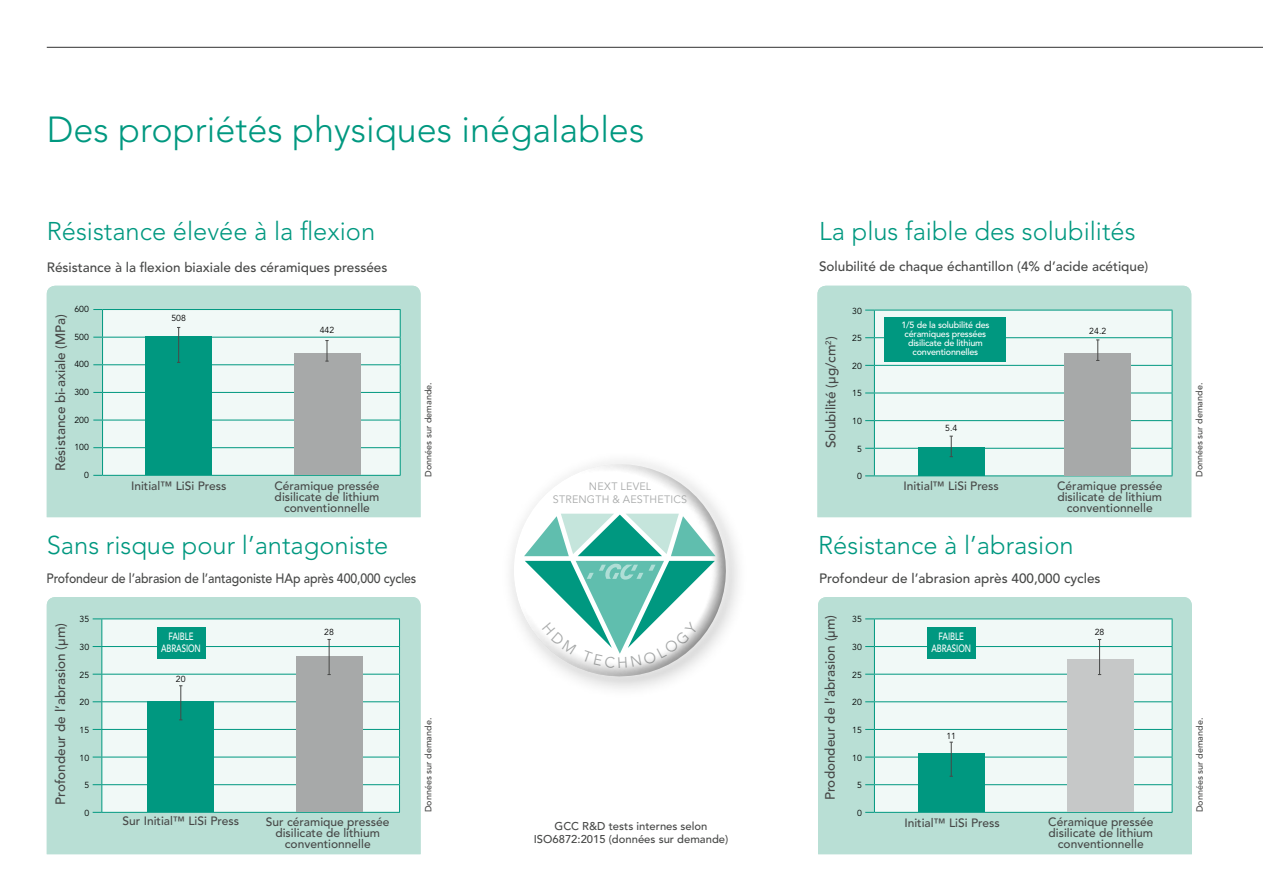
<style>
.page{position:relative;width:1263px;height:893px;background:#fff}
.page>*{position:absolute;margin:0;border:0;box-sizing:border-box;transform-origin:0 0}
.t1{font:300 36px "Avenir LT Pro";color:#009880}
.t2{font:300 25.5px "Avenir LT Pro";color:#009880}
.t3{font:500 13.5px "Avenir LT Pro";color:#474847}
.t4{font:500 13.5px "Avenir LT Pro";color:#474847;scale:.91 1}
.t5{font:500 12px/11.2px "Avenir LT Pro";color:#474847;text-align:center}
.t6{font:500 11.25px/13.5px "Avenir LT Pro";color:#474847;text-align:center}
.t7{font:10.65px/12.9px "Avenir LT Pro";letter-spacing:.02em;color:#a7a9a9;text-align:center}
.t8{font:500 10.5px/12.6px "Avenir LT Pro";letter-spacing:-.01em;color:#fff;text-align:center;scale:.75 1}
.t9{font:500 9px/9px "Avenir LT Pro";letter-spacing:-.02em;color:#fff;text-align:center}
.t10{font:500 9px "Avenir LT Pro";color:#474847}
.t11{font:8.7px "Avenir LT Pro";color:#000}
</style>
<div class="page">
<hr style="left:47px;top:47px;width:1216px;height:1px;background:#474847">
<div style="left:47px;top:286px;width:374px;height:231px;background:#b9dfd5"></div>
<div style="left:47px;top:597px;width:374px;height:257px;background:#b9dfd5"></div>
<div style="left:818px;top:597px;width:374px;height:257px;background:#b9dfd5"></div>
<div style="left:817px;top:286px;width:374px;height:231px;background:#b9dfd5"></div>
<div style="left:103px;top:310px;width:297px;height:165px;background:#f1f9f7"></div>
<hr style="left:103px;top:309px;width:298px;height:1px;background:#009880">
<hr style="left:103px;top:337px;width:298px;height:1px;background:#009880">
<hr style="left:103px;top:364px;width:298px;height:1px;background:#009880">
<hr style="left:103px;top:392px;width:298px;height:1px;background:#009880">
<hr style="left:103px;top:420px;width:298px;height:1px;background:#009880">
<hr style="left:103px;top:447px;width:298px;height:1px;background:#009880">
<svg style="left:400px;top:310px;width:1px;height:165px"></svg>
<hr style="left:103px;top:475px;width:298px;height:1px;background:#009880">
<svg style="left:93px;top:309px;width:10px;height:167px;background:#a0d5c9"></svg>
<div style="left:294px;top:353px;width:66px;height:122px;background:#a7a9a9"></div>
<div style="left:145px;top:337px;width:67px;height:138px;background:#009880"></div>
<svg style="left:325px;top:340px;width:4px;height:22px"></svg>
<hr style="left:178px;top:327px;width:1px;height:35px;background:#474847">
<div style="left:875px;top:311px;width:297px;height:164px;background:#f1f9f7"></div>
<hr style="left:874px;top:310px;width:298px;height:1px;background:#009880">
<hr style="left:874px;top:337px;width:298px;height:1px;background:#009880">
<hr style="left:874px;top:365px;width:298px;height:1px;background:#009880">
<hr style="left:874px;top:393px;width:298px;height:1px;background:#009880">
<hr style="left:874px;top:420px;width:298px;height:1px;background:#009880">
<hr style="left:874px;top:448px;width:298px;height:1px;background:#009880">
<svg style="left:1172px;top:310px;width:1px;height:165px"></svg>
<hr style="left:874px;top:475px;width:298px;height:1px;background:#009880">
<svg style="left:865px;top:310px;width:10px;height:166px;background:#a0d5c9"></svg>
<div style="left:885px;top:317px;width:121px;height:44px;background:#009880"></div>
<div style="left:1064px;top:353px;width:67px;height:123px;background:#a7a9a9"></div>
<div style="left:918px;top:447px;width:66px;height:29px;background:#009880"></div>
<div style="left:102px;top:619px;width:297px;height:193px;background:#f1f9f7"></div>
<hr style="left:102px;top:618px;width:298px;height:1px;background:#009880">
<hr style="left:102px;top:646px;width:298px;height:1px;background:#009880">
<hr style="left:102px;top:674px;width:298px;height:1px;background:#009880">
<hr style="left:102px;top:701px;width:298px;height:1px;background:#009880">
<hr style="left:102px;top:729px;width:298px;height:1px;background:#009880">
<hr style="left:102px;top:757px;width:298px;height:1px;background:#009880">
<hr style="left:102px;top:784px;width:298px;height:1px;background:#009880">
<svg style="left:399px;top:619px;width:1px;height:193px"></svg>
<hr style="left:102px;top:812px;width:298px;height:1px;background:#009880">
<svg style="left:93px;top:618px;width:9px;height:195px;background:#a5d7cb"></svg>
<div style="left:157px;top:628px;width:48px;height:31px;background:#009880"></div>
<div style="left:296px;top:656px;width:66px;height:156px;background:#a7a9a9"></div>
<div style="left:147px;top:701px;width:67px;height:111px;background:#009880"></div>
<hr style="left:329px;top:639px;width:1px;height:35px;background:#474847">
<hr style="left:180px;top:686px;width:1px;height:34px;background:#474847">
<div style="left:875px;top:619px;width:297px;height:193px;background:#f1f9f7"></div>
<hr style="left:874px;top:618px;width:298px;height:1px;background:#009880">
<hr style="left:874px;top:646px;width:298px;height:1px;background:#009880">
<hr style="left:874px;top:674px;width:298px;height:1px;background:#009880">
<hr style="left:874px;top:701px;width:298px;height:1px;background:#009880">
<hr style="left:874px;top:729px;width:298px;height:1px;background:#009880">
<hr style="left:874px;top:757px;width:298px;height:1px;background:#009880">
<hr style="left:874px;top:784px;width:298px;height:1px;background:#009880">
<svg style="left:1172px;top:619px;width:1px;height:193px"></svg>
<hr style="left:874px;top:812px;width:298px;height:1px;background:#009880">
<svg style="left:865px;top:618px;width:10px;height:195px;background:#a0d5c9"></svg>
<div style="left:927px;top:628px;width:48px;height:31px;background:#009880"></div>
<div style="left:1067px;top:659px;width:67px;height:153px;background:#c6c8c8"></div>
<div style="left:918px;top:753px;width:66px;height:59px;background:#009880"></div>
<hr style="left:1099px;top:639px;width:1px;height:35px;background:#474847">
<hr style="left:951px;top:742px;width:1px;height:34px;background:#474847">
<svg style="left:949px;top:436px;width:4px;height:21px"></svg>
<svg style="left:1096px;top:340px;width:3px;height:21px"></svg>
<svg style="left:510px;top:461px;width:228px;height:228px"></svg>
<svg style="left:524px;top:514px;width:192px;height:154px"></svg>
<h1 class="t1" style="left:47px;top:108px;width:599px">Des propriétés physiques inégalables</h1>
<h2 class="t2" style="left:47px;top:217px;width:330px">Résistance élevée à la flexion</h2>
<p class="t3" style="left:47px;top:259px;width:342px">Résistance à la flexion biaxiale des céramiques pressées</p>
<p class="t11" style="left:74px;top:304px;width:16px">600</p>
<p class="t11" style="left:74px;top:332px;width:16px">500</p>
<p class="t11" style="left:74px;top:359px;width:16px">400</p>
<p class="t11" style="left:74px;top:387px;width:16px">300</p>
<p class="t11" style="left:74px;top:414px;width:16px">200</p>
<p class="t11" style="left:74px;top:442px;width:16px">100</p>
<p class="t11" style="left:84px;top:470px;width:6px">0</p>
<p class="t3" style="left:53px;top:471px;width:159px;rotate:-90deg">Résistance bi-axiale (MPa)</p>
<p class="t11" style="left:171px;top:313px;width:16px">508</p>
<p class="t5" style="left:131px;top:478px;width:97px">Initial™ LiSi Press</p>
<p class="t5" style="left:131px;top:480px;width:97px">Initial™ LiSi Press</p>
<p class="t11" style="left:320px;top:325px;width:16px">442</p>
<p class="t5" style="left:274px;top:480px;width:107px">Céramique pressée disilicate de lithium conventionnelle</p>
<p class="t10" style="left:423px;top:476px;width:96px;rotate:-90deg">Données sur demande.</p>
<p class="t7" style="left:553px;top:480px;width:136px">NEXT LEVEL<br>STRENGTH &amp; AESTHETICS</p>
<h2 class="t2" style="left:819px;top:217px;width:318px">La plus faible des solubilités</h2>
<p class="t3" style="left:819px;top:258px;width:331px">Solubilité de chaque échantillon (4% d’acide acétique)</p>
<p class="t3" style="left:823px;top:448px;width:113px;rotate:-90deg">Solubilité (µg/cm<sup>2</sup>)</p>
<p class="t11" style="left:852px;top:305px;width:11px">30</p>
<p class="t11" style="left:852px;top:333px;width:11px">25</p>
<p class="t11" style="left:852px;top:361px;width:11px">20</p>
<p class="t11" style="left:852px;top:388px;width:11px">15</p>
<p class="t11" style="left:852px;top:416px;width:11px">10</p>
<p class="t11" style="left:857px;top:444px;width:6px">5</p>
<p class="t11" style="left:857px;top:471px;width:6px">0</p>
<p class="t9" style="left:901px;top:321px;width:90px">1/5 de la solubilité des céramiques pressées disilicate de lithium conventionnelles</p>
<p class="t11" style="left:945px;top:422px;width:14px">5.4</p>
<p class="t5" style="left:903px;top:478px;width:97px">Initial™ LiSi Press</p>
<p class="t5" style="left:903px;top:480px;width:97px">Initial™ LiSi Press</p>
<p class="t11" style="left:1089px;top:326px;width:18px">24.2</p>
<p class="t5" style="left:1057px;top:480px;width:107px">Céramique pressée disilicate de lithium conventionnelle</p>
<h2 class="t2" style="left:47px;top:530px;width:343px">Sans risque pour l’antagoniste</h2>
<h2 class="t2" style="left:818px;top:530px;width:257px">Résistance à l’abrasion</h2>
<p class="t4" style="left:47px;top:571px;width:408px">Profondeur de l’abrasion de l’antagoniste HAp après 400,000 cycles</p>
<p class="t3" style="left:819px;top:571px;width:283px">Profondeur de l’abrasion après 400,000 cycles</p>
<p class="t10" style="left:1194px;top:477px;width:96px;rotate:-90deg">Données sur demande.</p>
<p class="t3" style="left:53px;top:805px;width:183px;rotate:-90deg">Profondeur de l’abrasion (µm)</p>
<p class="t3" style="left:822px;top:800px;width:187px;rotate:-90deg">Prodondeur de l’abrasion (µm)</p>
<p class="t11" style="left:80px;top:614px;width:11px">35</p>
<p class="t11" style="left:80px;top:642px;width:11px">30</p>
<p class="t11" style="left:80px;top:669px;width:11px">25</p>
<p class="t11" style="left:80px;top:697px;width:11px">20</p>
<p class="t11" style="left:80px;top:725px;width:11px">15</p>
<p class="t11" style="left:80px;top:752px;width:11px">10</p>
<p class="t11" style="left:84px;top:780px;width:6px">5</p>
<p class="t11" style="left:84px;top:808px;width:6px">0</p>
<p class="t11" style="left:852px;top:614px;width:11px">35</p>
<p class="t11" style="left:852px;top:642px;width:11px">30</p>
<p class="t11" style="left:852px;top:669px;width:11px">25</p>
<p class="t11" style="left:852px;top:697px;width:11px">20</p>
<p class="t11" style="left:852px;top:725px;width:11px">15</p>
<p class="t11" style="left:852px;top:752px;width:11px">10</p>
<p class="t11" style="left:857px;top:780px;width:6px">5</p>
<p class="t11" style="left:857px;top:808px;width:6px">0</p>
<p class="t11" style="left:1095px;top:627px;width:11px">28</p>
<p class="t11" style="left:324px;top:627px;width:11px">28</p>
<p class="t8" style="left:161px;top:630px;width:54px">FAIBLE<br>ABRASION</p>
<p class="t8" style="left:931px;top:630px;width:54px">FAIBLE<br>ABRASION</p>
<p class="t11" style="left:176px;top:674px;width:11px">20</p>
<p class="t10" style="left:423px;top:812px;width:96px;rotate:-90deg">Données sur demande.</p>
<p class="t10" style="left:1194px;top:812px;width:96px;rotate:-90deg">Données sur demande.</p>
<p class="t11" style="left:946px;top:730px;width:11px">11</p>
<p class="t5" style="left:904px;top:815px;width:97px">Initial™ LiSi Press</p>
<p class="t5" style="left:123px;top:816px;width:118px">Sur Initial™ LiSi Press</p>
<p class="t5" style="left:266px;top:816px;width:125px">Sur céramique pressée disilicate de lithium conventionnelle</p>
<p class="t5" style="left:1048px;top:816px;width:107px">Céramique pressée disilicate de lithium conventionnelle</p>
<p class="t5" style="left:904px;top:817px;width:97px">Initial™ LiSi Press</p>
<p class="t6" style="left:534px;top:819px;width:196px">GCC R&amp;D tests internes selon<br>ISO6872:2015 (données sur demande)</p>
</div>
